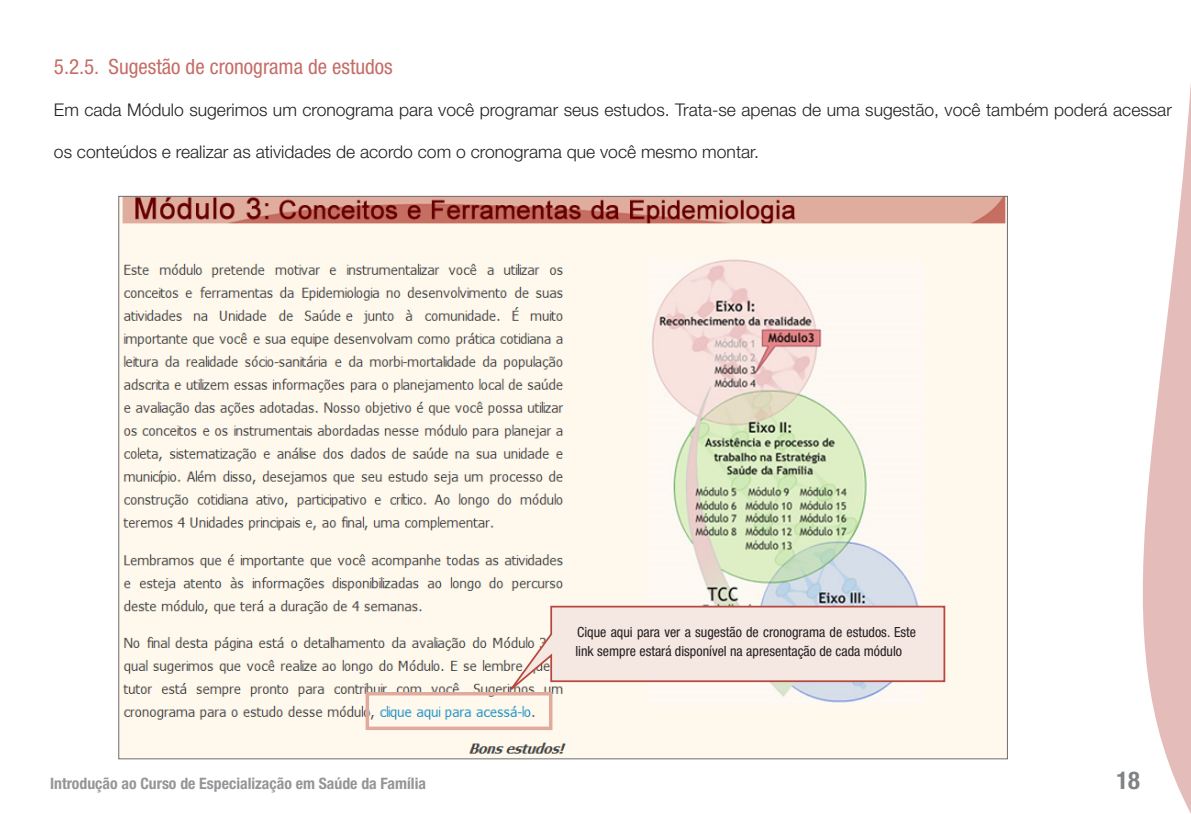
<style>
.page{position:relative;width:1191px;height:814px;background:#fff}
.page>*{position:absolute;margin:0;border:0;box-sizing:border-box;transform-origin:0 0}
.t1{font:700 condensed 24.5px "Helvetica Neue LT Std";color:#808285}
.Título_2{font:condensed 21px "Helvetica Neue LT Std";color:#c56d67}
.Corpo_Texto{font:300 17.5px "Helvetica Neue LT Std";color:#231f20}
.t2{font:700 condensed 15.75px "Helvetica Neue LT Std";color:#939598}
.Texto_Quadros_copy{font:condensed 14px/19.2px "Helvetica Neue LT Std";color:#231f20}
</style>
<div class="page">
<svg style="left:1142px;top:83px;width:49px;height:731px;fill:#e4bdba"></svg>
<img style="left:120px;top:198px;width:885px;height:559px">
<svg style="left:501px;top:605px;width:445px;height:94px;background:#f1e1dc"></svg>
<div style="left:365px;top:692px;width:187px;height:38px;border:4px solid #e0aa9e"></div>
<p class="Título_2" style="left:54px;top:55px;width:340px">5.2.5. Sugestão de cronograma de estudos</p>
<p class="Corpo_Texto" style="left:54px;top:99px;width:1119px">Em cada Módulo sugerimos um cronograma para você programar seus estudos. Trata-se apenas de uma sugestão, você também poderá acessar</p>
<p class="Corpo_Texto" style="left:54px;top:141px;width:706px">os conteúdos e realizar as atividades de acordo com o cronograma que você mesmo montar.</p>
<p class="Texto_Quadros_copy" style="left:575px;top:622px;width:342px">Cique aqui para ver a sugestão de cronograma de estudos. Este link sempre estará disponível na apresentação de cada módulo</p>
<p class="t2" style="left:50px;top:773px;width:377px">Introdução ao Curso de Especialização em Saúde da Família</p>
<h1 class="t1" style="left:1116px;top:765px;width:25px">18</h1>
</div>
